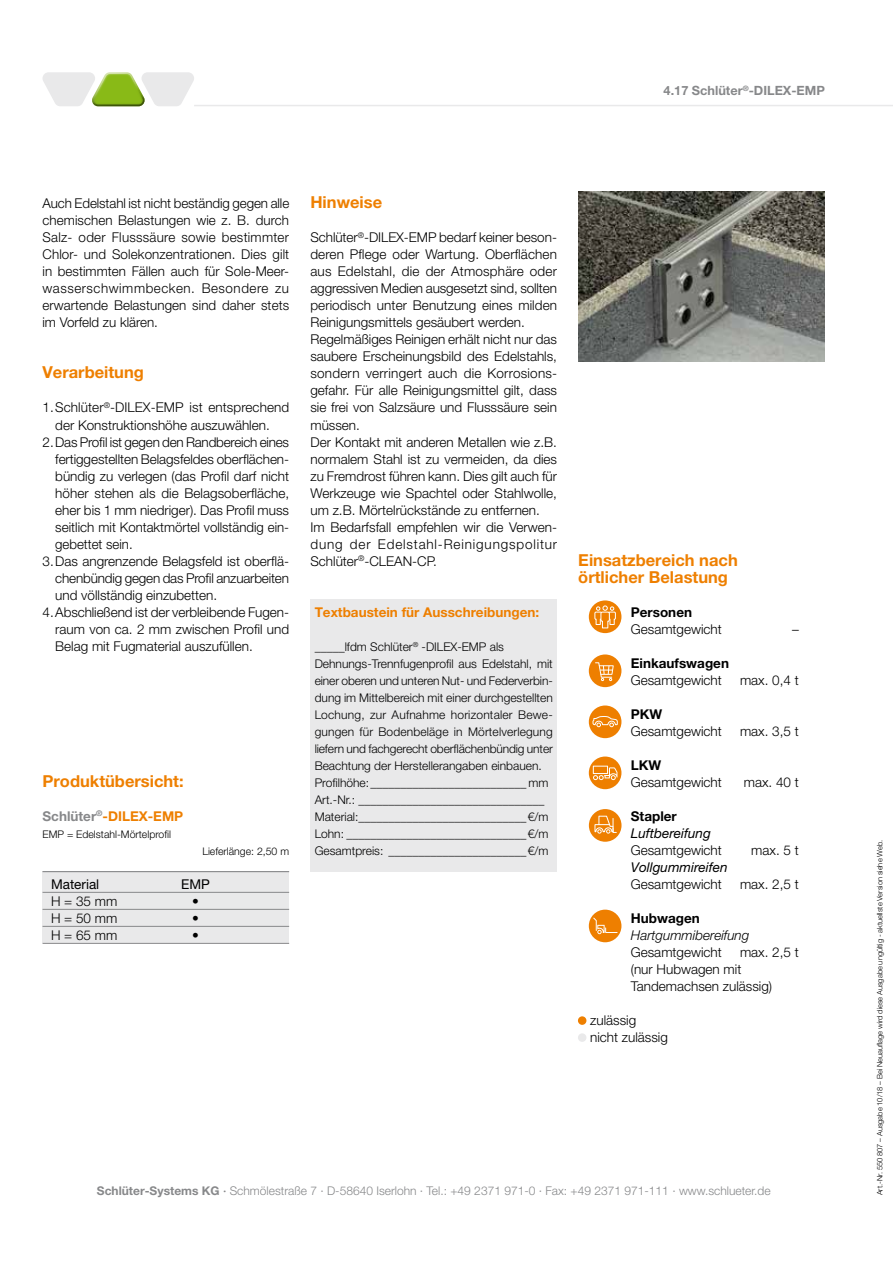
<style>
.page{position:relative;width:893px;height:1263px;background:#fff}
.page>*{position:absolute;margin:0;border:0;box-sizing:border-box;transform-origin:0 0}
.Überschrift{font:700 16.5px/17px "Helvetica Neue LT Pro";color:#ee7f00}
.Unter-Überschrift{font:700 16.5px "Helvetica Neue LT Pro";color:#ee7f00}
.Fließtext{font:300 13.5px/17px "Helvetica Neue LT Pro";color:#000;text-align:justify}
.Einzug{font:300 13.5px/17px "Helvetica Neue LT Pro";color:#000;text-align:justify}
.Unter-Überschrift-2{font:700 13.5px "Helvetica Neue LT Pro";color:#ee7f00}
.Fließtext-2{font:italic 13.5px/17px "Helvetica Neue LT Pro";color:#000}
.Fließtext-3{font:700 13.5px "Helvetica Neue LT Pro";color:#000}
.Fließtext-4{font:italic 300 13.5px/17px "Helvetica Neue LT Pro";color:#000}
.Tabelle_Fuß{font:300 13.5px "Helvetica Neue LT Pro";color:#000}
.Tabelle_Kopf{font:13.5px "Helvetica Neue LT Pro";color:#000}
.t1{font:700 12.75px "Helvetica Neue LT Pro";color:#87888a}
.Textbaustein_1__Zeil{font:300 12px/17px "Helvetica Neue LT Pro";color:#000;text-align:justify}
.Textbaustein{font:300 12px "Helvetica Neue LT Pro";color:#000}
.t2{font:300 12px "Helvetica Neue LT Pro";color:#87888a}
.Material_und_Länge_7{font:300 10.5px "Helvetica Neue LT Pro";color:#000}
.Fließtext-5{font:300 7.5px "Helvetica Neue LT Pro";color:#000}
.s1{color:#87888a}
.s2{font-weight:700;font-style:normal}
.s3{font-weight:700}
.s4{font-weight:500}
</style>
<div class="page">
<hr style="left:194px;top:105px;width:699px;height:1px;background:#e9e9ea">
<svg style="left:43px;top:72px;width:151px;height:34px"></svg>
<div style="left:310px;top:600px;width:247px;height:272px;background:#e9e9ea"></div>
<img style="left:578px;top:191px;width:247px;height:170px">
<div style="left:43px;top:872px;width:246px;height:71px;background:#e9e9ea"></div>
<hr style="left:43px;top:871px;width:246px;height:1px;background:#87888a">
<hr style="left:43px;top:892px;width:246px;height:1px;background:#87888a">
<hr style="left:43px;top:909px;width:246px;height:1px;background:#87888a">
<hr style="left:43px;top:926px;width:246px;height:1px;background:#87888a">
<hr style="left:43px;top:943px;width:246px;height:1px;background:#87888a">
<div style="left:589px;top:600px;width:32px;height:33px;background:#ee7f00;border-radius:50%"></div>
<svg style="left:594px;top:605px;width:22px;height:24px"></svg>
<div style="left:589px;top:654px;width:32px;height:33px;background:#ee7f00;border-radius:50%"></div>
<svg style="left:594px;top:654px;width:20px;height:33px"></svg>
<div style="left:589px;top:705px;width:32px;height:33px;background:#ee7f00;border-radius:50%"></div>
<svg style="left:592px;top:716px;width:27px;height:22px"></svg>
<div style="left:589px;top:756px;width:32px;height:33px;background:#ee7f00;border-radius:50%"></div>
<svg style="left:593px;top:766px;width:24px;height:14px"></svg>
<div style="left:589px;top:809px;width:32px;height:33px;background:#ee7f00;border-radius:50%"></div>
<svg style="left:594px;top:815px;width:23px;height:19px"></svg>
<div style="left:589px;top:910px;width:32px;height:32px;background:#ee7f00;border-radius:50%"></div>
<svg style="left:593px;top:917px;width:25px;height:17px"></svg>
<div style="left:578px;top:1016px;width:8px;height:9px;background:#ee7f00;border-radius:50%"></div>
<div style="left:578px;top:1033px;width:8px;height:9px;background:#e9e9ea;border-radius:50%"></div>
<p class="t1" style="left:664px;top:83px;width:163px">4.17 Schlüter<sup>®</sup>-DILEX-EMP</p>
<p class="Fließtext" style="left:43px;top:195px;width:248px">Auch Edelstahl ist nicht beständig gegen alle chemischen Belastungen wie z. B. durch Salz- oder Flusssäure sowie bestimmter Chlor- und Solekonzentrationen. Dies gilt in bestimmten Fällen auch für Sole-Meer&shy;wasserschwimmbecken. Besondere zu erwartende Belastungen sind daher stets im Vorfeld zu klären.</p>
<p class="Überschrift" style="left:43px;top:364px;width:103px">Verarbeitung</p>
<p class="Einzug" style="left:43px;top:399px;width:248px;text-align:center">1.Schlüter<sup>®</sup>-DILEX-EMP ist entsprechend der Konstruktionshöhe auszuwählen.</p>
<p class="Einzug" style="left:55px;top:433px;width:236px;text-align:left;text-indent:-13px">2.Das Profil ist gegen den Randbereich eines fertiggestellten Belagsfeldes oberflächen&shy;bündig zu verlegen (das Profil darf nicht höher stehen als die Belagsoberfläche, eher bis 1 mm niedriger). Das Profil muss seitlich mit Kontaktmörtel vollständig ein&shy;gebettet sein.</p>
<p class="Einzug" style="left:55px;top:552px;width:235px;text-indent:-13px">3.Das angrenzende Belagsfeld ist oberflä&shy;chenbündig gegen das Profil anzuarbeiten und völlständig einzubetten.</p>
<p class="Einzug" style="left:55px;top:603px;width:235px;text-indent:-13px">4.Abschließend ist der verbleibende Fugen&shy;raum von ca. 2 mm zwischen Profil und Belag mit Fugmaterial auszufüllen.</p>
<p class="Unter-Überschrift" style="left:43px;top:771px;width:143px">Produktübersicht:</p>
<p class="Unter-Überschrift-2" style="left:43px;top:807px;width:142px"><span class="s1">Schlüter</span><sup>®</sup>-DILEX-EMP</p>
<p class="Material_und_Länge_7" style="left:43px;top:827px;width:130px">EMP = Edelstahl-Mörtelprofil</p>
<p class="Material_und_Länge_7" style="left:202px;top:844px;width:88px">Lieferlänge: 2,50 m</p>
<p class="Tabelle_Kopf" style="left:51px;top:876px;width:50px">Material</p>
<p class="Tabelle_Kopf" style="left:181px;top:876px;width:30px">EMP</p>
<p class="Tabelle_Fuß" style="left:51px;top:893px;width:68px">H = 35 mm</p>
<p class="Tabelle_Fuß" style="left:192px;top:893px;width:8px">•</p>
<p class="Tabelle_Fuß" style="left:51px;top:910px;width:68px">H = 50 mm</p>
<p class="Tabelle_Fuß" style="left:192px;top:910px;width:8px">•</p>
<p class="Tabelle_Fuß" style="left:51px;top:927px;width:68px">H = 65 mm</p>
<p class="Tabelle_Fuß" style="left:192px;top:927px;width:8px">•</p>
<p class="Überschrift" style="left:310px;top:194px;width:73px">Hinweise</p>
<p class="Fließtext" style="left:310px;top:229px;width:248px">Schlüter<sup>®</sup>-DILEX-EMP bedarf keiner beson&shy;deren Pflege oder Wartung. Oberflächen aus Edelstahl, die der Atmosphäre oder aggressiven Medien ausgesetzt sind, sollten periodisch unter Benutzung eines milden Reinigungsmittels gesäubert werden.</p>
<p class="Fließtext" style="left:310px;top:331px;width:248px">Regelmäßiges Reinigen erhält nicht nur das saubere Erscheinungsbild des Edelstahls, sondern verringert auch die Korrosions&shy;gefahr. Für alle Reinigungsmittel gilt, dass sie frei von Salzsäure und Flusssäure sein müssen.</p>
<p class="Fließtext" style="left:310px;top:433px;width:248px">Der Kontakt mit anderen Metallen wie z.B. normalem Stahl ist zu vermeiden, da dies zu Fremdrost führen kann. Dies gilt auch für Werkzeuge wie Spachtel oder Stahlwolle, um z.B. Mörtelrückstände zu entfernen.</p>
<p class="Fließtext" style="left:310px;top:518px;width:248px">Im Bedarfsfall empfehlen wir die Verwen&shy;dung der Edelstahl-Reinigungspolitur Schlüter<sup>®</sup>-CLEAN-CP.</p>
<p class="Unter-Überschrift-2" style="left:315px;top:603px;width:226px">Textbaustein für Ausschreibungen:</p>
<p class="Textbaustein_1__Zeil" style="left:315px;top:638px;width:191px">_____lfdm Schlüter<sup>®</sup> -DILEX-EMP als</p>
<p class="Textbaustein_1__Zeil" style="left:315px;top:655px;width:240px">Dehnungs-Trennfugenprofil aus Edelstahl, mit einer oberen und unteren Nut- und Federverbin&shy;dung im Mittelbereich mit einer durchgestellten Lochung, zur Aufnahme horizontaler Bewe&shy;gungen für Bodenbeläge in Mörtelverlegung liefern und fachgerecht oberflächenbündig unter Beachtung der Herstellerangaben einbauen.</p>
<p class="Textbaustein" style="left:315px;top:775px;width:235px">Profilhöhe:__________________________ mm</p>
<p class="Textbaustein" style="left:315px;top:792px;width:231px">Art.-Nr.: _______________________________</p>
<p class="Textbaustein" style="left:315px;top:809px;width:235px">Material:____________________________€/m</p>
<p class="Textbaustein" style="left:315px;top:826px;width:235px">Lohn: ______________________________€/m</p>
<p class="Textbaustein" style="left:315px;top:843px;width:235px">Gesamtpreis: _______________________€/m</p>
<p class="Überschrift" style="left:578px;top:551px;width:161px">Einsatzbereich nach örtlicher Belastung</p>
<p class="Fließtext-3" style="left:631px;top:603px;width:63px">Personen</p>
<p class="Fließtext" style="left:631px;top:620px;width:93px">Gesamtgewicht</p>
<p class="Fließtext" style="left:792px;top:620px;width:8px">–</p>
<p class="Fließtext-3" style="left:631px;top:654px;width:100px">Einkaufswagen</p>
<p class="Fließtext" style="left:631px;top:671px;width:93px">Gesamtgewicht</p>
<p class="Fließtext" style="left:740px;top:671px;width:60px">max. 0,4 t</p>
<p class="Fließtext-3" style="left:631px;top:705px;width:33px">PKW</p>
<p class="Fließtext" style="left:631px;top:722px;width:93px">Gesamtgewicht</p>
<p class="Fließtext" style="left:740px;top:722px;width:60px">max. 3,5 t</p>
<p class="Fließtext-3" style="left:631px;top:756px;width:32px">LKW</p>
<p class="Fließtext" style="left:631px;top:773px;width:93px">Gesamtgewicht</p>
<p class="Fließtext" style="left:744px;top:773px;width:57px">max. 40 t</p>
<p class="Fließtext-2" style="left:631px;top:807px;width:82px"><span class="s2">Stapler<br></span>Luftbereifung</p>
<p class="Fließtext" style="left:631px;top:841px;width:93px">Gesamtgewicht</p>
<p class="Fließtext" style="left:751px;top:841px;width:49px">max. 5 t</p>
<p class="Fließtext-2" style="left:631px;top:858px;width:98px">Vollgummireifen</p>
<p class="Fließtext" style="left:631px;top:875px;width:93px">Gesamtgewicht</p>
<p class="Fließtext" style="left:740px;top:875px;width:60px">max. 2,5 t</p>
<p class="Fließtext-4" style="left:631px;top:909px;width:120px"><span class="s2">Hubwagen<br></span>Hartgummibereifung</p>
<p class="Fließtext" style="left:631px;top:943px;width:93px">Gesamtgewicht</p>
<p class="Fließtext" style="left:740px;top:943px;width:60px">max. 2,5 t</p>
<p class="Fließtext" style="left:631px;top:960px;width:143px">(nur Hubwagen mit<br>Tandemachsen zulässig)</p>
<p class="Fließtext" style="left:590px;top:1011px;width:47px">zulässig</p>
<p class="Fließtext" style="left:590px;top:1028px;width:79px">nicht zulässig</p>
<p class="t2" style="left:97px;top:1183px;width:675px"><span class="s3">Schlüter-Systems KG</span> <span class="s4">·</span> Schmölestraße 7 · D-58640 Iserlohn · Tel.: +49 2371 971-0 · Fax: +49 2371 971-111 · www.schlueter.de</p>
<p class="Fließtext-5" style="left:875px;top:1195px;width:357px;rotate:-90deg">Art.-Nr. 550 807 – Ausgabe 10/18 – Bei Neuauflage wird diese Ausgabe ungültig - aktuellste Version siehe Web.</p>
</div>
